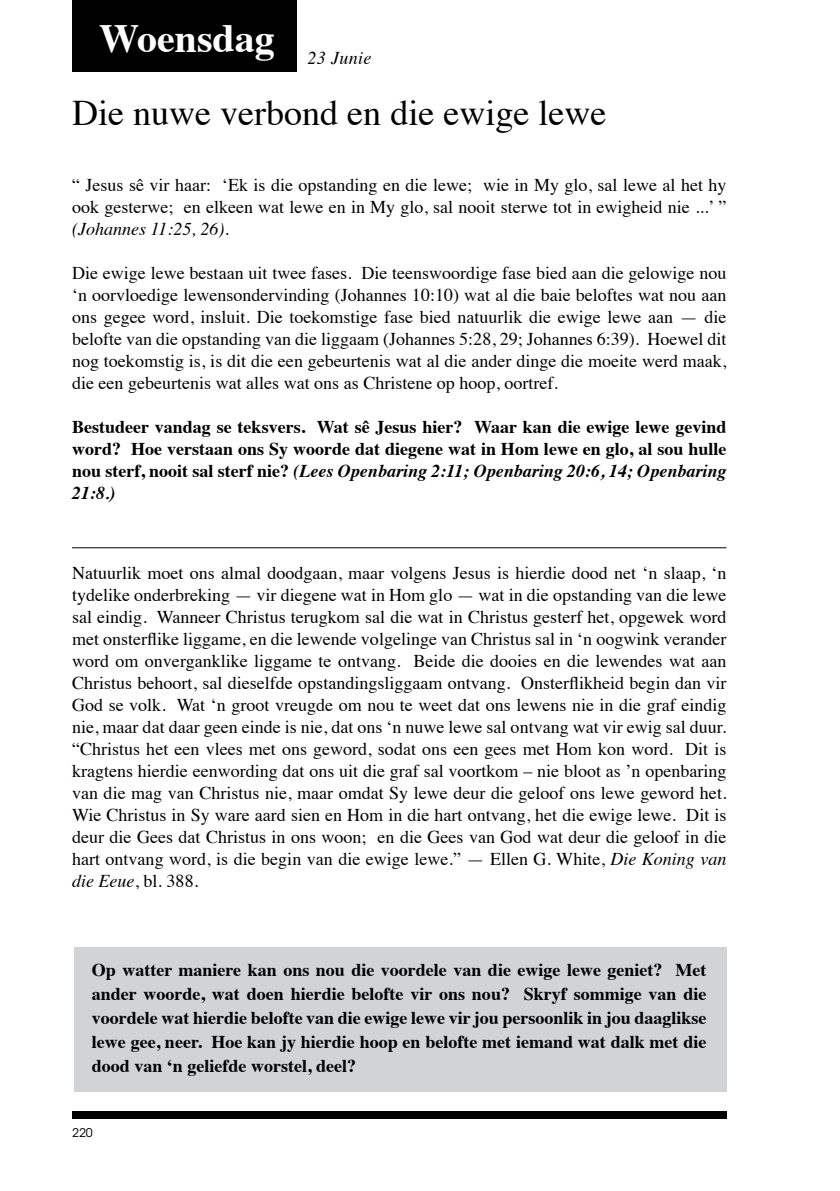
<style>
.page{position:relative;width:840px;height:1191px;background:#fff}
.page>*{position:absolute;margin:0;border:0;box-sizing:border-box;transform-origin:0 0}
.t1{font:700 40px "Times";color:#fff}
.t2{font:36px "Times";color:#000}
.t3{font:18px/22px "Times";color:#000;text-align:justify}
.t4{font:700 18px/24px "Times";color:#000;text-align:justify}
.t5{font:italic 18px "Times";color:#000}
.t6{font:12px "ITC Avant Garde Std";color:#000}
.s1{font-style:italic}
</style>
<div class="page">
<div style="left:72px;top:1111px;width:654px;height:8px;background:#000"></div>
<div style="left:72px;top:0;width:225px;height:71px;background:#000"></div>
<hr style="left:72px;top:547px;width:654px;height:1px;background:#000">
<div style="left:74px;top:947px;width:652px;height:144px;background:#d1d3d4"></div>
<h1 class="t1" style="left:99px;top:0;width:177px">Woensdag</h1>
<p class="t5" style="left:307px;top:42px;width:66px">23 Junie</p>
<h2 class="t2" style="left:72px;top:80px;width:535px">Die nuwe verbond en die ewige lewe</h2>
<p class="t3" style="left:72px;top:173px;width:655px">“ Jesus sê vir haar: ‘Ek is die opstanding en die lewe; wie in My glo, sal lewe al het hy ook gesterwe; en elkeen wat lewe en in My glo, sal nooit sterwe tot in ewigheid nie ...’ ”</p>
<p class="t5" style="left:72px;top:214px;width:158px">(Johannes 11:25, 26).</p>
<p class="t3" style="left:72px;top:261px;width:655px">Die ewige lewe bestaan uit twee fases. Die teenswoordige fase bied aan die gelowige nou ‘n oorvloedige lewensondervinding (Johannes 10:10) wat al die baie beloftes wat nou aan ons gegee word, insluit. Die toekomstige fase bied natuurlik die ewige lewe aan — die belofte van die opstanding van die liggaam (Johannes 5:28, 29; Johannes 6:39). Hoewel dit nog toekomstig is, is dit die een gebeurtenis wat al die ander dinge die moeite werd maak, die een gebeurtenis wat alles wat ons as Christene op hoop, oortref.</p>
<p class="t4" style="left:72px;top:414px;width:655px;line-height:22px">Bestudeer vandag se teksvers. Wat sê Jesus hier? Waar kan die ewige lewe gevind word? Hoe verstaan ons Sy woorde dat diegene wat in Hom lewe en glo, al sou hulle nou sterf, nooit sal sterf nie? <span class="s1">(Lees Openbaring 2:11; Openbaring 20:6, 14; Openbaring 21:8.)</span></p>
<p class="t3" style="left:72px;top:561px;width:655px">Natuurlik moet ons almal doodgaan, maar volgens Jesus is hierdie dood net ‘n slaap, ‘n tydelike onderbreking — vir diegene wat in Hom glo — wat in die opstanding van die lewe sal eindig. Wanneer Christus terugkom sal die wat in Christus gesterf het, opgewek word met onsterflike liggame, en die lewende volgelinge van Christus sal in ‘n oogwink verander word om onverganklike liggame te ontvang. Beide die dooies en die lewendes wat aan Christus behoort, sal dieselfde opstandingsliggaam ontvang. Onsterflikheid begin dan vir God se volk. Wat ‘n groot vreugde om nou te weet dat ons lewens nie in die graf eindig nie, maar dat daar geen einde is nie, dat ons ‘n nuwe lewe sal ontvang wat vir ewig sal duur. “Christus het een vlees met ons geword, sodat ons een gees met Hom kon word. Dit is kragtens hierdie eenwording dat ons uit die graf sal voortkom – nie bloot as ’n openbaring van die mag van Christus nie, maar omdat Sy lewe deur die geloof ons lewe geword het.<br>Wie Christus in Sy ware aard sien en Hom in die hart ontvang, het die ewige lewe. Dit is deur die Gees dat Christus in ons woon; en die Gees van God wat deur die geloof in die hart ontvang word, is die begin van die ewige lewe.” — Ellen G. White, <span class="s1">Die Koning van die Eeue</span>, bl. 388.</p>
<p class="t4" style="left:92px;top:956px;width:615px">Op watter maniere kan ons nou die voordele van die ewige lewe geniet? Met ander woorde, wat doen hierdie belofte vir ons nou? Skryf sommige van die voordele wat hierdie belofte van die ewige lewe vir jou persoonlik in jou daaglikse lewe gee, neer. Hoe kan jy hierdie hoop en belofte met iemand wat dalk met die dood van ‘n geliefde worstel, deel?</p>
<p class="t6" style="left:72px;top:1125px;width:22px">220</p>
</div>
